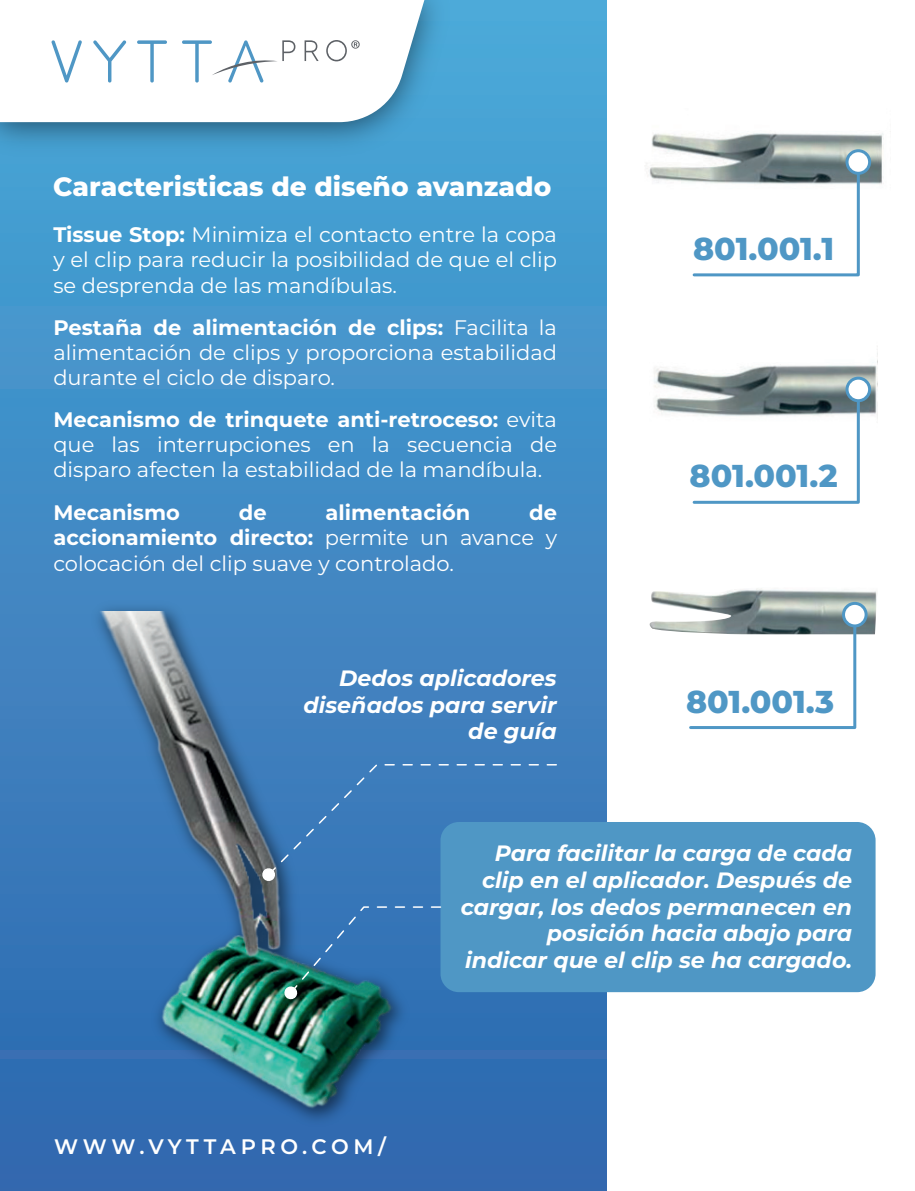
<style>
.page{position:relative;width:915px;height:1191px;background:#fff}
.page>*{position:absolute;margin:0;border:0;box-sizing:border-box;transform-origin:0 0}
.t1{font:800 31.65px "Montserrat";letter-spacing:-.005em;color:#4f97c5}
.t2{font:800 26.4px "Montserrat";color:#fff}
.t3{font:italic 700 22.2px/26.5px "Montserrat";color:#fff;text-align:right}
.t4{font:21px/25.2px "Montserrat";color:#fff;text-align:justify}
.t5{font:700 21px "Montserrat";color:#fff}
.t6{font:600 21px "Montserrat";letter-spacing:.22em;color:#fff}
.s1{font-weight:700}
</style>
<div class="page">
<div style="left:0;top:0;width:606px;height:1191px;background:linear-gradient(to bottom,#4ca9d9,#3066ad)"></div>
<img style="left:0;top:0;width:463px;height:165px">
<svg style="left:0;top:0;width:424px;height:122px"></svg>
<svg style="left:304px;top:40px;width:14px;height:21px"></svg>
<svg style="left:51px;top:40px;width:31px;height:43px"></svg>
<svg style="left:137px;top:40px;width:30px;height:43px"></svg>
<svg style="left:182px;top:40px;width:113px;height:43px"></svg>
<svg style="left:93px;top:40px;width:33px;height:43px"></svg>
<svg style="left:326px;top:40px;width:33px;height:21px"></svg>
<div style="left:84px;top:596px;width:332px;height:15px;background:#4386c2"></div>
<img style="left:63px;top:611px;width:354px;height:523px">
<div style="left:261px;top:763px;width:296px;height:118px;background:#3b7bbb"></div>
<div style="left:440px;top:822px;width:435px;height:170px;background:#4f97c5;border-radius:18px"></div>
<svg style="left:283px;top:905px;width:159px;height:95px;background:#3071a4"></svg>
<img style="left:654px;top:365px;width:223px;height:50px">
<img style="left:645px;top:133px;width:239px;height:51px">
<img style="left:649px;top:588px;width:228px;height:46px">
<svg style="left:690px;top:149px;width:180px;height:128px"></svg>
<svg style="left:690px;top:377px;width:180px;height:127px"></svg>
<svg style="left:687px;top:602px;width:180px;height:127px"></svg>
<p class="t2" style="left:53px;top:167px;width:499px">Caracteristicas de diseño avanzado</p>
<p class="t4" style="left:53px;top:221px;width:505px"><span class="s1">Tissue Stop:</span> Minimiza el contacto entre la copa y el clip para reducir la posibilidad de que el clip se desprenda de las mandíbulas.</p>
<p class="t4" style="left:53px;top:314px;width:505px"><span class="s1">Pestaña de alimentación de clips:</span> Facilita la alimentación de clips y proporciona estabilidad durante el ciclo de disparo.</p>
<p class="t4" style="left:53px;top:406px;width:505px"><span class="s1">Mecanismo de trinquete anti-retroceso:</span> evita que las interrupciones en la secuencia de disparo afecten la estabilidad de la mandíbula.</p>
<p class="t5" style="left:53px;top:497px;width:128px">Mecanismo</p>
<p class="t5" style="left:239px;top:497px;width:29px">de</p>
<p class="t5" style="left:325px;top:497px;width:146px">alimentación</p>
<p class="t4" style="left:53px;top:499px;width:505px;text-indent:475px"><span class="s1">de accionamiento directo:</span> permite un avance y colocación del clip suave y controlado.</p>
<p class="t3" style="left:303px;top:664px;width:255px">Dedos aplicadores diseñados para servir de guía</p>
<h1 class="t1" style="left:693px;top:225px;width:142px">801.001.1</h1>
<h1 class="t1" style="left:689px;top:453px;width:149px">801.001.2</h1>
<h1 class="t1" style="left:685px;top:678px;width:150px">801.001.3</h1>
<p class="t6" style="left:54px;top:1131px;width:333px">WWW.VYTTAPRO.COM/</p>
<p class="t3" style="left:461px;top:839px;width:392px">Para facilitar la carga de cada clip en el aplicador. Después de cargar, los dedos permanecen en posición hacia abajo para indicar que el clip se ha cargado.</p>
</div>
